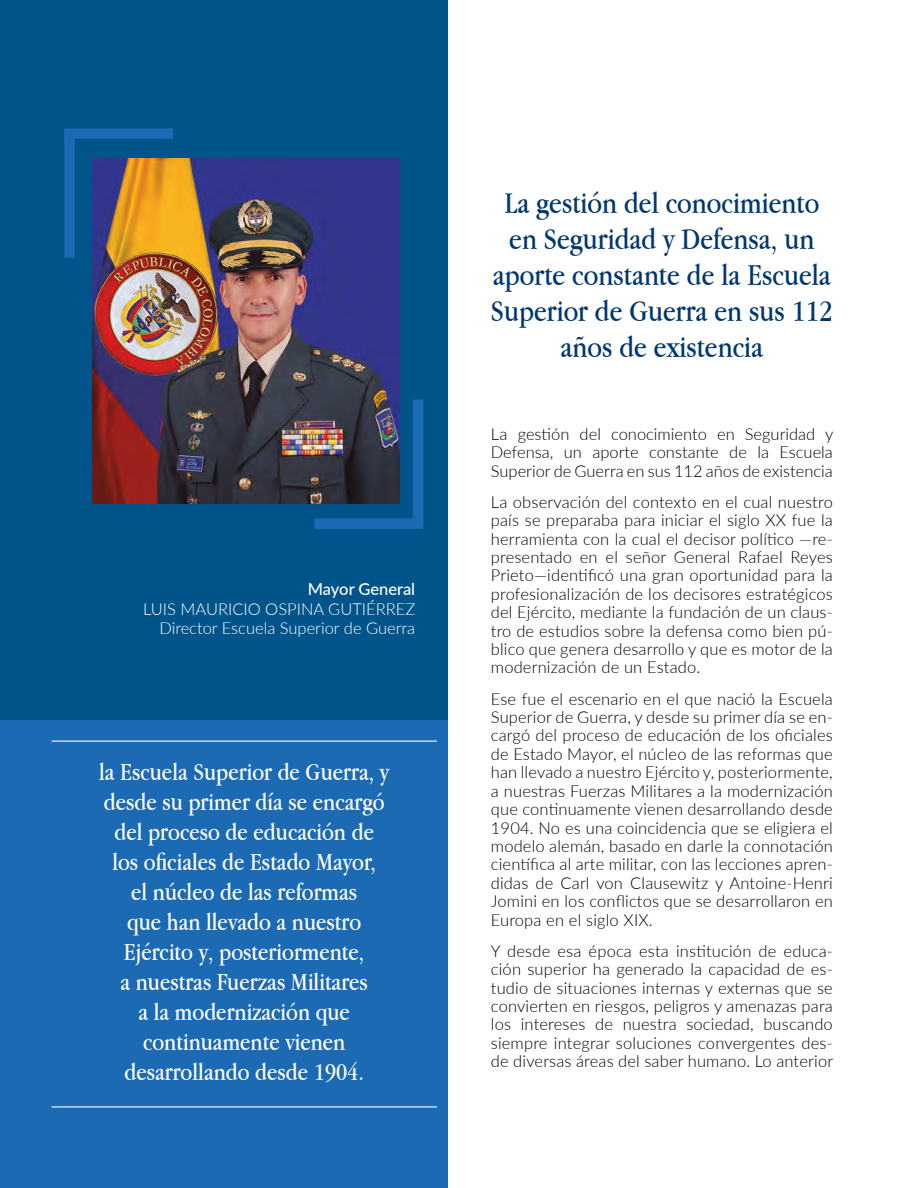
<style>
.page{position:relative;width:918px;height:1188px;background:#fff}
.page>*{position:absolute;margin:0;border:0;box-sizing:border-box;transform-origin:0 0}
.t1{font:31.5px/36px "Apple Garamond";color:#003770;text-align:center}
.t2{font:25.5px/30px "Apple Garamond";color:#fff;text-align:center}
.t3{font:300 16.5px/18.5px "Lato";letter-spacing:.01em;color:#000;text-align:justify}
.t4{font:300 16.5px/19.5px "Lato";color:#fff;text-align:right}
.t5{font:500 16.5px "Lato";letter-spacing:-.005em;color:#fff}
</style>
<div class="page">
<div style="left:0;top:0;width:448px;height:721px;background:#00548a"></div>
<div style="left:0;top:721px;width:448px;height:467px;background:#1b6ab3"></div>
<img style="left:93px;top:159px;width:306px;height:344px">
<div style="left:64px;top:134px;width:11px;height:124px;background:#1c6ab3"></div>
<div style="left:64px;top:128px;width:109px;height:11px;background:#1c6ab3"></div>
<div style="left:413px;top:400px;width:10px;height:124px;background:#1c6ab3"></div>
<div style="left:314px;top:518px;width:109px;height:11px;background:#1c6ab3"></div>
<hr style="left:52px;top:1106px;width:385px;height:2px;background:#fff">
<hr style="left:52px;top:741px;width:385px;height:1px;background:#fff">
<p class="t5" style="left:308px;top:579px;width:109px">Mayor General</p>
<p class="t4" style="left:143px;top:599px;width:274px">LUIS MAURICIO OSPINA GUTIÉRREZ<br>Director Escuela Superior de Guerra</p>
<p class="t2" style="left:99px;top:756px;width:292px">la Escuela Superior de Guerra, y desde su primer día se encargó del proceso de educación de los oficiales de Estado Mayor,<br>el núcleo de las reformas<br>que han llevado a nuestro<br>Ejército y, posteriormente,<br>a nuestras Fuerzas Militares<br>a la modernización que continuamente vienen desarrollando desde 1904.</p>
<h1 class="t1" style="left:491px;top:184px;width:344px">La gestión del conocimiento en Seguridad y Defensa, un aporte constante de la Escuela<br>Superior de Guerra en sus 112 años de existencia</h1>
<p class="t3" style="left:491px;top:424px;width:344px">La gestión del conocimiento en Seguridad y Defensa, un aporte constante de la Escuela Superior de Guerra en sus 112 años de existencia</p>
<p class="t3" style="left:491px;top:492px;width:343px">La observación del contexto en el cual nuestro país se preparaba para iniciar el siglo XX fue la herramienta con la cual el decisor político —re&shy;presentado en el señor General Rafael Reyes Prieto—identificó una gran oportunidad para la profesionalización de los decisores estratégicos del Ejército, mediante la fundación de un claus&shy;tro de estudios sobre la defensa como bien pú&shy;blico que genera desarrollo y que es motor de la modernización de un Estado.</p>
<p class="t3" style="left:491px;top:689px;width:344px">Ese fue el escenario en el que nació la Escuela Superior de Guerra, y desde su primer día se en&shy;cargó del proceso de educación de los oficiales de Estado Mayor, el núcleo de las reformas que han llevado a nuestro Ejército y, posteriormente, a nuestras Fuerzas Militares a la modernización que continuamente vienen desarrollando desde 1904. No es una coincidencia que se eligiera el modelo alemán, basado en darle la connotación científica al arte militar, con las lecciones apren&shy;didas de Carl von Clausewitz y Antoine-Henri Jomini en los conflictos que se desarrollaron en Europa en el siglo XIX.</p>
<p class="t3" style="left:491px;top:941px;width:344px">Y desde esa época esta institución de educa&shy;ción superior ha generado la capacidad de es&shy;tudio de situaciones internas y externas que se convierten en riesgos, peligros y amenazas para los intereses de nuestra sociedad, buscando siempre integrar soluciones convergentes des&shy;de diversas áreas del saber humano. Lo anterior</p>
</div>
